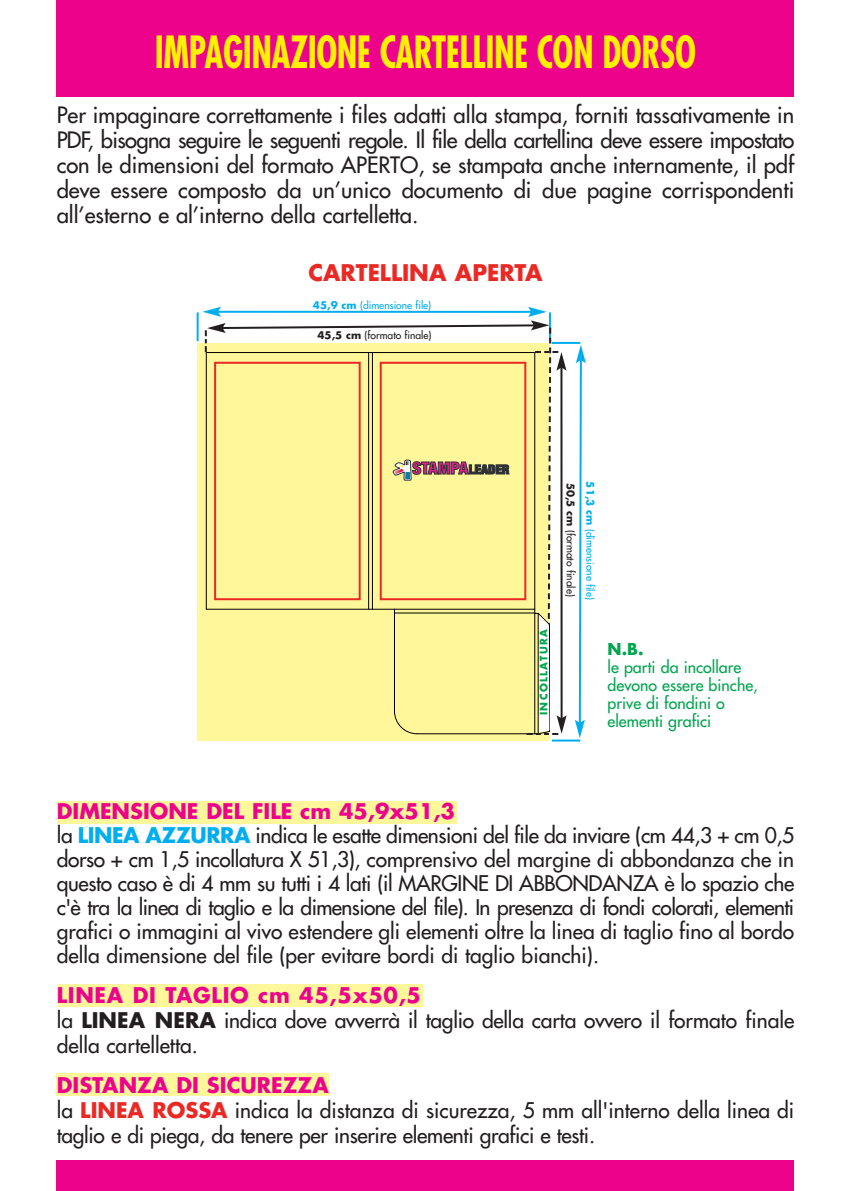
<style>
.page{position:relative;width:851px;height:1191px;background:#fff}
.page>*{position:absolute;margin:0;border:0;box-sizing:border-box;transform-origin:0 0}
.t1{font:700 condensed 43.2px "Futura";letter-spacing:-.015em;color:#fff101;scale:.83 1}
.t2{font:700 22.4px "Futura";color:#ea2924}
.t3{font:22px/25px "Futura";color:#231f20;text-align:justify}
.t4{font:21px/24px "Futura";letter-spacing:-.01em;color:#231f20}
.t5{font:16px/18px "Futura";color:#00a54f}
.t6{font:700 16px "Futura";color:#00a54f}
.t7{font:10.2px/19.4px "Futura";color:#00aeef}
.t8{font:10.2px "Futura";color:#231f20}
.t9{font:700 10px "Futura";letter-spacing:.135em;color:#00a54f}
.s1{font-weight:700}
.s2{font-weight:700;color:#231f20}
.s3{color:#231f20}
.s4{font-weight:700;color:#ed028c}
.s5{font-weight:700;color:#00aeef}
.s6{font-weight:700;color:#ea2924}
</style>
<div class="page">
<div style="left:57px;top:801px;width:399px;height:23px;background:#fff79a"></div>
<div style="left:57px;top:984px;width:365px;height:23px;background:#fff79a"></div>
<div style="left:57px;top:1072px;width:272px;height:23px;background:#fff79a"></div>
<div style="left:57px;top:0;width:737px;height:96px;background:#ed028c"></div>
<div style="left:57px;top:1160px;width:737px;height:31px;background:#ed028c"></div>
<hr style="left:196px;top:312px;width:2px;height:29px;background:#00aeef">
<svg style="left:574px;top:96px;width:11px;height:642px"></svg>
<hr style="left:551px;top:342px;width:29px;height:2px;background:#00aeef">
<hr style="left:551px;top:739px;width:29px;height:2px;background:#00aeef">
<svg style="left:202px;top:96px;width:364px;height:1000px"></svg>
<h1 class="t1" style="left:155px;top:33px;width:653px">IMPAGINAZIONE CARTELLINE CON DORSO</h1>
<p class="t3" style="left:57px;top:104px;width:739px">Per impaginare correttamente i files adatti alla stampa, forniti tassativamente in PDF, bisogna seguire le seguenti regole. Il file della cartellina deve essere impostato con le dimensioni del formato APERTO, se stampata anche internamente, il pdf deve essere composto da un’unico documento di due pagine corrispondenti all’esterno e al’interno della cartelletta.</p>
<p class="t2" style="left:308px;top:263px;width:236px">CARTELLINA APERTA</p>
<p class="t7" style="left:313px;top:296px;width:120px"><span class="s1">45,9 cm</span> (dimensione file)</p>
<p class="t8" style="left:317px;top:330px;width:115px"><span class="s1">45,5 cm</span> (formato finale)</p>
<p class="t9" style="left:539px;top:715px;width:88px;rotate:-90deg">INCOLLATURA</p>
<p class="t7" style="left:599px;top:481px;width:120px;rotate:90deg"><span class="s1">51,3 cm</span> (dimensione file)<br><span class="s2">50,5 cm</span> <span class="s3">(formato finale)</span></p>
<p class="t6" style="left:607px;top:641px;width:37px">N.B.</p>
<p class="t5" style="left:607px;top:659px;width:152px">le parti da incollare devono essere binche, prive di fondini o elementi grafici</p>
<p class="t4" style="left:57px;top:800px;width:739px"><span class="s4">DIMENSIONE DEL FILE cm 45,9x51,3<br></span>la <span class="s5">LINEA AZZURRA</span> indica le esatte dimensioni del file da inviare (cm 44,3 + cm 0,5 dorso + cm 1,5 incollatura X 51,3), comprensivo del margine di abbondanza che in questo caso è di 4 mm su tutti i 4 lati (il MARGINE DI ABBONDANZA è lo spazio che c'è tra la linea di taglio e la dimensione del file). In presenza di fondi colorati, elementi grafici o immagini al vivo estendere gli elementi oltre la linea di taglio fino al bordo della dimensione del file (per evitare bordi di taglio bianchi).</p>
<p class="t4" style="left:57px;top:984px;width:739px;line-height:25px"><span class="s4">LINEA DI TAGLIO cm 45,5x50,5<br></span>la <span class="s1">LINEA NERA</span> indica dove avverrà il taglio della carta ovvero il formato finale della cartelletta.</p>
<p class="t4" style="left:57px;top:1074px;width:739px;line-height:25px"><span class="s4">DISTANZA DI SICUREZZA<br></span>la <span class="s6">LINEA ROSSA</span> indica la distanza di sicurezza, 5 mm all'interno della linea di taglio e di piega, da tenere per inserire elementi grafici e testi.</p>
</div>
